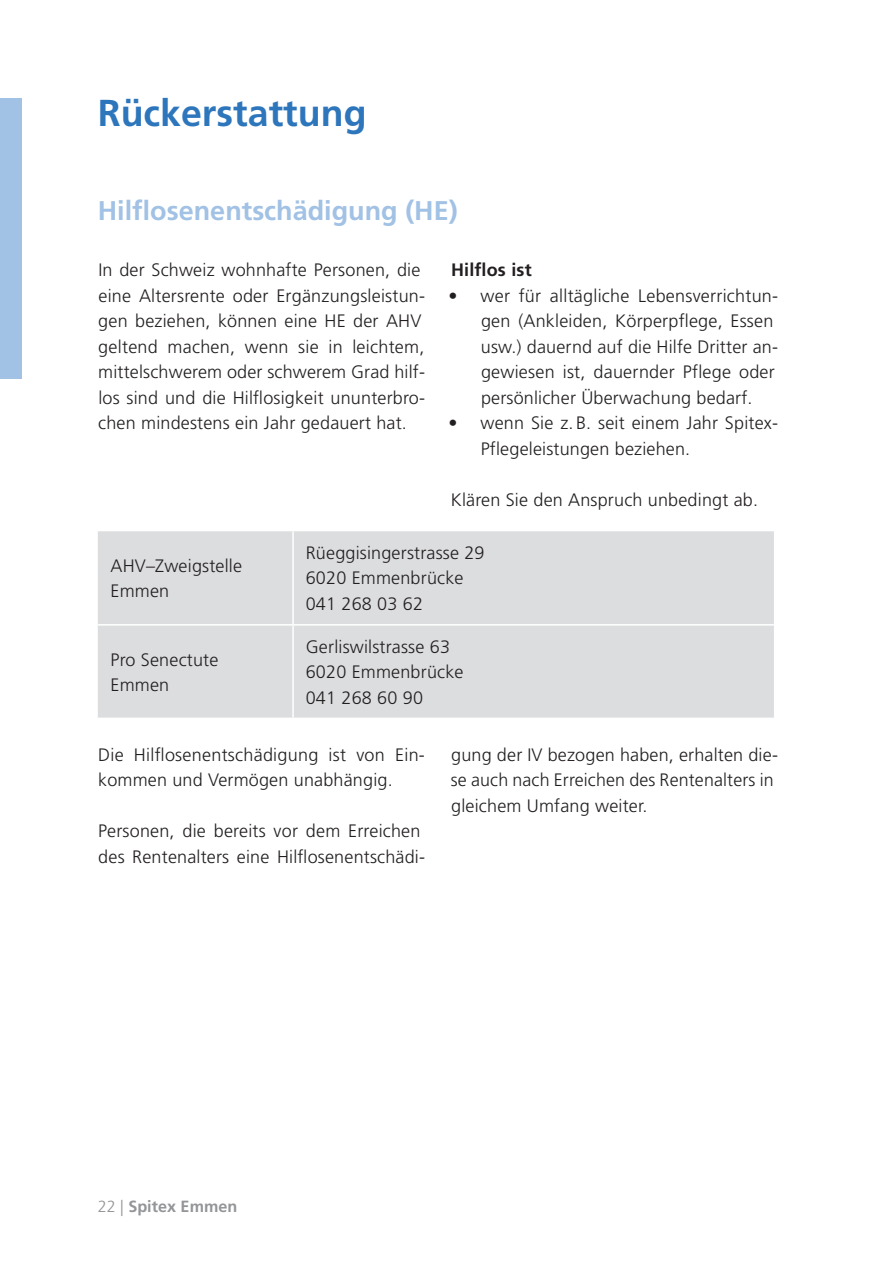
<style>
.page{position:relative;width:893px;height:1263px;background:#fff}
.page>*{position:absolute;margin:0;border:0;box-sizing:border-box;transform-origin:0 0}
.t1{font:700 37.5px "Frutiger LT Std";color:#2e76bc}
.t2{font:700 27px "Frutiger LT Std";color:#a1c1e5}
.t3{font:300 18px/25.5px "Frutiger LT Std";letter-spacing:.01em;color:#231f20}
.t4{font:700 18px "Frutiger LT Std";letter-spacing:.01em;color:#231f20}
.t5{font:700 16.2px "Frutiger LT Std";color:#939598}
.s1{font-weight:300}
</style>
<div class="page">
<div style="left:0;top:98px;width:21px;height:280px;background:#a1c1e5"></div>
<div style="left:98px;top:531px;width:676px;height:187px;background:#dcdddf"></div>
<hr style="left:292px;top:531px;width:2px;height:93px;background:#fff">
<hr style="left:98px;top:624px;width:195px;height:2px;background:#fff">
<hr style="left:293px;top:624px;width:481px;height:2px;background:#fff">
<hr style="left:292px;top:626px;width:2px;height:92px;background:#fff">
<h1 class="t1" style="left:98px;top:91px;width:270px">Rückerstattung</h1>
<h2 class="t2" style="left:98px;top:195px;width:361px">Hilflosenentschädigung (HE)</h2>
<p class="t3" style="left:98px;top:258px;width:328px">In der Schweiz wohnhafte Personen, die eine Altersrente oder Ergänzungsleistun&shy;gen beziehen, können eine HE der AHV geltend machen, wenn sie in leichtem, mittelschwerem oder schwerem Grad hilf&shy;los sind und die Hilflosigkeit ununterbro&shy;chen mindestens ein Jahr gedauert hat.</p>
<p class="t4" style="left:451px;top:260px;width:82px">Hilflos ist</p>
<p class="t3" style="left:481px;top:283px;width:299px;text-indent:-32px">• wer für alltägliche Lebensverrichtun&shy;gen (Ankleiden, Körperpflege, Essen usw.) dauernd auf die Hilfe Dritter an&shy;gewiesen ist, dauernder Pflege oder persönlicher Überwachung bedarf.</p>
<p class="t3" style="left:481px;top:411px;width:299px;text-indent:-32px">• wenn Sie z. B. seit einem Jahr Spitex-<br>Pflegeleistungen beziehen.</p>
<p class="t3" style="left:451px;top:487px;width:309px">Klären Sie den Anspruch unbedingt ab.</p>
<p class="t3" style="left:111px;top:553px;width:133px">AHV–Zweigstelle<br>Emmen</p>
<p class="t3" style="left:111px;top:647px;width:109px">Pro Senectute<br>Emmen</p>
<p class="t3" style="left:306px;top:540px;width:180px">Rüeggisingerstrasse 29<br>6020 Emmenbrücke<br>041 268 03 62</p>
<p class="t3" style="left:306px;top:634px;width:159px">Gerliswilstrasse 63<br>6020 Emmenbrücke<br>041 268 60 90</p>
<p class="t3" style="left:98px;top:742px;width:328px">Die Hilflosenentschädigung ist von Ein&shy;kommen und Vermögen unabhängig.</p>
<p class="t3" style="left:98px;top:819px;width:329px">Personen, die bereits vor dem Erreichen des Rentenalters eine Hilflosenentschädi-</p>
<p class="t3" style="left:451px;top:742px;width:329px">gung der IV bezogen haben, erhalten die&shy;se auch nach Erreichen des Rentenalters in gleichem Umfang weiter.</p>
<p class="t5" style="left:98px;top:1197px;width:141px"><span class="s1">22 |</span> Spitex Emmen</p>
</div>
